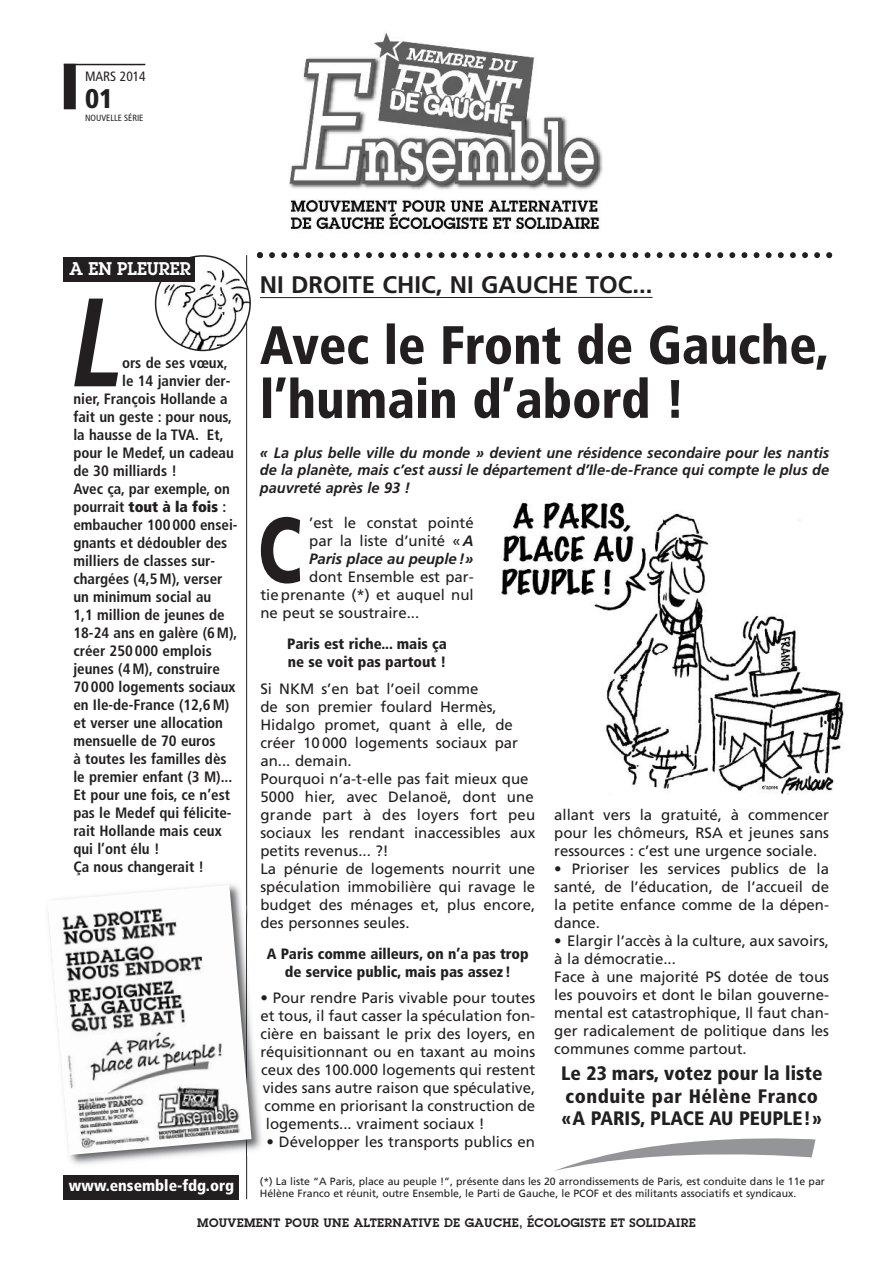
<style>
.page{position:relative;width:893px;height:1263px;background:#fff}
.page>*{position:absolute;margin:0;border:0;box-sizing:border-box;transform-origin:0 0}
.t1{font:italic 700 125.7px "Frutiger";color:#231f20;scale:.8 1}
.t2{font:900 92.4px "Frutiger";color:#231f20;scale:.7 1}
.t3{font:900 condensed 54px/54px "Frutiger";color:#231f20;scale:.95 1}
.t4{font:900 condensed 27px "Frutiger";color:#231f20}
.t5{font:700 24px "Frutiger";color:#231f20}
.t6{font:900 condensed 19.5px/22.5px "Frutiger";color:#231f20}
.t7{font:600 18px "Lubalin Graph";color:#fff;scale:.95 1}
.t8{font:900 condensed 15.75px "Frutiger";color:#fff}
.t9{font:15px/18px "Frutiger";color:#231f20;text-align:justify}
.t10{font:700 condensed 15px "Frutiger";color:#231f20}
.t11{font:italic 700 15px/17.7px "Frutiger";color:#231f20;text-align:justify}
.t12{font:900 condensed 15px/18px "Frutiger";color:#231f20}
.t13{font:900 condensed 15px "Frutiger";color:#231f20}
.t14{font:condensed 13.5px "Frutiger";color:#231f20}
.t15{font:600 12px "Lubalin Graph";letter-spacing:.03em;color:#231f20}
.t16{font:10.5px/12.3px "Frutiger";color:#231f20}
.t17{font:condensed 9px "Frutiger";color:#231f20}
.s1{font-weight:700}
.s2{font-weight:700;font-style:italic}
</style>
<div class="page">
<hr style="left:246px;top:255px;width:1px;height:944px;background:#231f20">
<hr style="left:64px;top:64px;width:81px;height:1px;background:#231f20">
<div style="left:64px;top:64px;width:12px;height:45px;background:#231f20"></div>
<hr style="left:260px;top:297px;width:393px;height:1px;background:#231f20">
<div style="left:64px;top:1175px;width:175px;height:24px;background:#231f20"></div>
<img style="left:289px;top:33px;width:314px;height:199px">
<img style="left:499px;top:499px;width:345px;height:295px">
<img style="left:252px;top:1038px;width:10px;height:113px">
<img style="left:48px;top:884px;width:186px;height:281px">
<img style="left:49px;top:885px;width:203px;height:270px">
<svg style="left:155px;top:255px;width:96px;height:96px"></svg>
<div style="left:64px;top:257px;width:131px;height:24px;background:#231f20"></div>
<svg style="left:257px;top:252px;width:575px;height:6px"></svg>
<svg style="left:555px;top:1138px;width:260px;height:33px"></svg>
<p class="t14" style="left:85px;top:71px;width:62px">MARS 2014</p>
<h3 class="t4" style="left:85px;top:88px;width:30px">01</h3>
<p class="t17" style="left:85px;top:114px;width:60px">NOUVELLE SÉRIE</p>
<p class="t7" style="left:70px;top:259px;width:129px">A EN PLEURER</p>
<h1 class="t1" style="left:72px;top:292px;width:64px">L</h1>
<p class="t10" style="left:122px;top:357px;width:107px">ors de ses vœux,</p>
<p class="t10" style="left:122px;top:375px;width:110px">le 14 janvier der-</p>
<p class="t10" style="left:73px;top:393px;width:156px">nier, François Hollande a</p>
<p class="t10" style="left:73px;top:411px;width:160px">fait un geste : pour nous,</p>
<p class="t10" style="left:73px;top:429px;width:152px">la hausse de la TVA. Et,</p>
<p class="t10" style="left:73px;top:447px;width:162px">pour le Medef, un cadeau</p>
<p class="t10" style="left:73px;top:465px;width:105px">de 30 milliards !</p>
<p class="t10" style="left:73px;top:483px;width:158px">Avec ça, par exemple, on</p>
<p class="t13" style="left:73px;top:501px;width:154px"><span class="s1">pourrait</span> tout à la fois <span class="s1">:</span></p>
<p class="t10" style="left:73px;top:519px;width:166px">embaucher 100000 ensei-</p>
<p class="t10" style="left:73px;top:537px;width:155px">gnants et dédoubler des</p>
<p class="t10" style="left:73px;top:555px;width:143px">milliers de classes sur-</p>
<p class="t10" style="left:73px;top:573px;width:151px">chargées (4,5M), verser</p>
<p class="t10" style="left:73px;top:591px;width:139px">un minimum social au</p>
<p class="t10" style="left:73px;top:609px;width:153px">1,1 million de jeunes de</p>
<p class="t10" style="left:73px;top:627px;width:166px">18-24 ans en galère (6M),</p>
<p class="t10" style="left:73px;top:645px;width:140px">créer 250000 emplois</p>
<p class="t10" style="left:73px;top:663px;width:148px">jeunes (4M), construire</p>
<p class="t10" style="left:73px;top:681px;width:164px">70000 logements sociaux</p>
<p class="t10" style="left:73px;top:699px;width:158px">en Ile-de-France (12,6M)</p>
<p class="t10" style="left:73px;top:717px;width:151px">et verser une allocation</p>
<p class="t10" style="left:73px;top:735px;width:144px">mensuelle de 70 euros</p>
<p class="t10" style="left:73px;top:753px;width:155px">à toutes les familles dès</p>
<p class="t10" style="left:73px;top:771px;width:160px">le premier enfant (3 M)...</p>
<p class="t10" style="left:73px;top:789px;width:158px">Et pour une fois, ce n’est</p>
<p class="t10" style="left:73px;top:807px;width:160px">pas le Medef qui félicite-</p>
<p class="t10" style="left:73px;top:825px;width:150px">rait Hollande mais ceux</p>
<p class="t10" style="left:73px;top:843px;width:88px">qui l’ont élu !</p>
<p class="t10" style="left:73px;top:861px;width:132px">Ça nous changerait !</p>
<p class="t8" style="left:69px;top:1179px;width:167px">www.ensemble-fdg.org</p>
<h3 class="t5" style="left:260px;top:275px;width:394px">NI DROITE CHIC, NI GAUCHE TOC...</h3>
<h3 class="t3" style="left:260px;top:322px;width:601px">Avec le Front de Gauche, l’humain d’abord !</h3>
<p class="t11" style="left:260px;top:445px;width:571px">« La plus belle ville du monde » devient une résidence secondaire pour les nantis de la planète, mais c’est aussi le département d’Ile-de-France qui compte le plus de pauvreté après le 93 !</p>
<h2 class="t2" style="left:258px;top:513px;width:63px">C</h2>
<p class="t9" style="left:309px;top:515px;width:166px">’est le constat pointé par la liste d’unité «<span class="s2">A Paris place au peuple!»</span></p>
<p class="t9" style="left:260px;top:569px;width:215px;text-indent:49px">dont Ensemble est par&shy;tieprenante (*) et auquel nul ne peut se soustraire...</p>
<p class="t12" style="left:287px;top:636px;width:161px">Paris est riche... mais ça ne se voit pas partout !</p>
<p class="t9" style="left:260px;top:681px;width:276px;text-align:left">Si NKM s’en bat l’oeil comme<br>de son premier foulard Hermès,<br>Hidalgo promet, quant à elle, de créer 10000 logements sociaux par an... demain.<br>Pourquoi n’a-t-elle pas fait mieux que<br>5000 hier, avec Delanoë, dont une grande part à des loyers fort peu sociaux les rendant inaccessibles aux petits revenus... ?!<br>La pénurie de logements nourrit une spéculation immobilière qui ravage le budget des ménages et, plus encore, des personnes seules.</p>
<p class="t12" style="left:267px;top:945px;width:263px;text-align:center">A Paris comme ailleurs, on n’a pas trop de service public, mais pas assez !</p>
<p class="t9" style="left:260px;top:990px;width:276px">• Pour rendre Paris vivable pour toutes</p>
<p class="t9" style="left:260px;top:1008px;width:276px">et tous, il faut casser la spéculation fon-</p>
<p class="t9" style="left:260px;top:1026px;width:276px">cière en baissant le prix des loyers, en</p>
<p class="t9" style="left:260px;top:1044px;width:276px">réquisitionnant ou en taxant au moins</p>
<p class="t9" style="left:261px;top:1062px;width:275px">ceux des 100.000 logements qui restent</p>
<p class="t9" style="left:263px;top:1080px;width:274px">vides sans autre raison que spéculative,</p>
<p class="t9" style="left:264px;top:1098px;width:272px">comme en priorisant la construction de</p>
<p class="t9" style="left:266px;top:1116px;width:220px">logements... vraiment sociaux !</p>
<p class="t9" style="left:266px;top:1134px;width:270px">• Développer les transports publics en</p>
<p class="t9" style="left:554px;top:806px;width:276px">allant vers la gratuité, à commencer pour les chômeurs, RSA et jeunes sans ressources : c’est une urgence sociale.</p>
<p class="t9" style="left:554px;top:860px;width:276px">• Prioriser les services publics de la santé, de l’éducation, de l’accueil de la petite enfance comme de la dépen&shy;dance.</p>
<p class="t9" style="left:554px;top:932px;width:276px;text-align:left">• Elargir l’accès à la culture, aux savoirs, à la démocratie...<br>Face à une majorité PS dotée de tous les pouvoirs et dont le bilan gouverne&shy;mental est catastrophique, Il faut chan&shy;ger radicalement de politique dans les communes comme partout.</p>
<h3 class="t6" style="left:561px;top:1064px;width:263px">Le 23 mars, votez pour la liste conduite par Hélène Franco «A PARIS, PLACE AU PEUPLE!»</h3>
<p class="t16" style="left:260px;top:1176px;width:567px">(*) La liste “A Paris, place au peuple !”, présente dans les 20 arrondissements de Paris, est conduite dans le 11e par<br>Hélène Franco et réunit, outre Ensemble, le Parti de Gauche, le PCOF et des militants associatifs et syndicaux.</p>
<p class="t15" style="left:197px;top:1215px;width:500px">MOUVEMENT POUR UNE ALTERNATIVE DE GAUCHE, ÉCOLOGISTE ET SOLIDAIRE</p>
</div>
